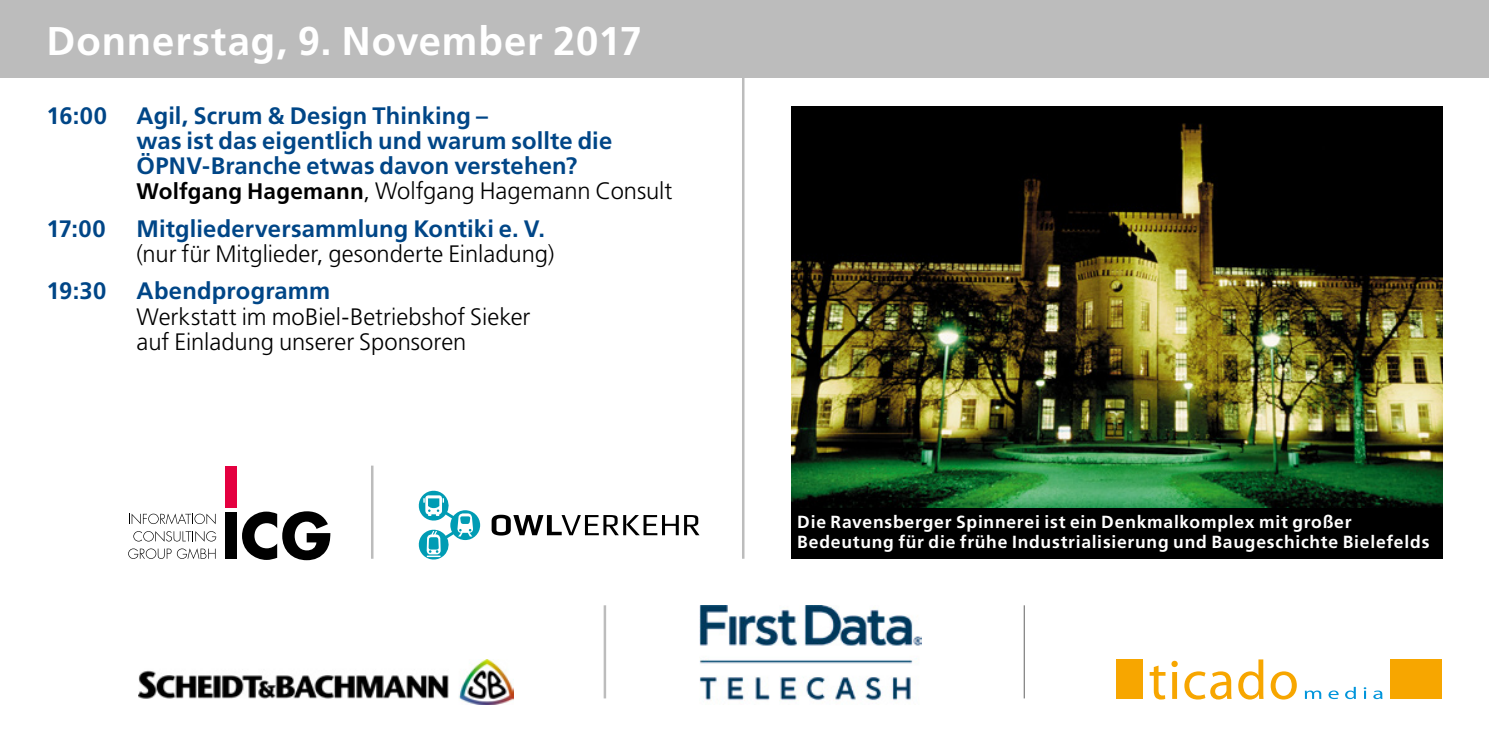
<style>
.page{position:relative;width:1489px;height:745px;background:#fff}
.page>*{position:absolute;margin:0;border:0;box-sizing:border-box;transform-origin:0 0}
._3_kopf_fett{font:700 40px "Frutiger LT";letter-spacing:.02em;color:#fff}
._1_fett{font:700 23.75px/25px "Frutiger LT";letter-spacing:.01em;color:#004687}
._2_norm_lbd{font:300 23.75px/25px "Frutiger LT";color:#000}
._1_fett-2{font:700 17.5px/20px "Frutiger LT";letter-spacing:.045em;color:#fff}
.s1{font-weight:700;font-size:22.5px}
</style>
<div class="page">
<img style="left:791px;top:106px;width:651px;height:402px">
<div style="left:791px;top:508px;width:651px;height:50px;background:#000"></div>
<div style="left:224px;top:512px;width:12px;height:46px;background:#000"></div>
<svg style="left:242px;top:511px;width:88px;height:48px"></svg>
<div style="left:224px;top:466px;width:12px;height:41px;background:#e40040"></div>
<svg style="left:129px;top:513px;width:86px;height:11px"></svg>
<svg style="left:133px;top:531px;width:83px;height:10px"></svg>
<svg style="left:128px;top:548px;width:87px;height:10px"></svg>
<svg style="left:491px;top:514px;width:208px;height:21px"></svg>
<svg style="left:419px;top:490px;width:61px;height:69px"></svg>
<img style="left:699px;top:605px;width:222px;height:96px">
<div style="left:1116px;top:659px;width:26px;height:39px;background:#f7a600"></div>
<div style="left:1389px;top:659px;width:52px;height:39px;background:#f7a600"></div>
<svg style="left:1149px;top:665px;width:16px;height:34px"></svg>
<svg style="left:1172px;top:672px;width:4px;height:26px"></svg>
<svg style="left:1171px;top:660px;width:6px;height:6px"></svg>
<svg style="left:1184px;top:671px;width:47px;height:28px"></svg>
<svg style="left:1238px;top:659px;width:25px;height:40px"></svg>
<svg style="left:1270px;top:671px;width:26px;height:28px"></svg>
<svg style="left:1304px;top:690px;width:17px;height:8px"></svg>
<svg style="left:1328px;top:690px;width:10px;height:8px"></svg>
<svg style="left:1345px;top:686px;width:10px;height:12px"></svg>
<svg style="left:1363px;top:687px;width:3px;height:11px"></svg>
<svg style="left:1373px;top:690px;width:9px;height:8px"></svg>
<img style="left:138px;top:659px;width:375px;height:45px">
<div style="left:0;top:0;width:1488px;height:78px;background:#bcbcbc"></div>
<hr style="left:742px;top:0;width:2px;height:558px;background:#bcbcbc">
<hr style="left:371px;top:465px;width:2px;height:93px;background:#bcbcbc">
<hr style="left:603px;top:605px;width:3px;height:93px;background:#bcbcbc">
<p class="_3_kopf_fett" style="left:47px;top:17px;width:597px">Donnerstag, 9. November 2017</p>
<p class="_1_fett" style="left:137px;top:103px;width:477px;text-indent:-90px">16:00 Agil, Scrum &amp; Design Thinking –<br>was ist das eigentlich und warum sollte die<br>ÖPNV-Branche etwas davon verstehen?</p>
<p class="_2_norm_lbd" style="left:137px;top:179px;width:537px"><span class="s1">Wolfgang Hagemann</span>, Wolfgang Hagemann Consult</p>
<p class="_1_fett" style="left:47px;top:216px;width:61px">17:00</p>
<p class="_1_fett" style="left:137px;top:216px;width:410px">Mitgliederversammlung Kontiki e. V.</p>
<p class="_2_norm_lbd" style="left:137px;top:241px;width:419px">(nur für Mitglieder, gesonderte Einladung)</p>
<p class="_1_fett" style="left:47px;top:278px;width:61px">19:30</p>
<p class="_1_fett" style="left:136px;top:278px;width:195px">Abendprogramm</p>
<p class="_2_norm_lbd" style="left:137px;top:304px;width:395px">Werkstatt im moBiel-Betriebshof Sieker auf Einladung unserer Sponsoren</p>
<p class="_1_fett-2" style="left:797px;top:511px;width:633px">Die Ravensberger Spinnerei ist ein Denkmalkomplex mit großer<br>Bedeutung für die frühe Industrialisierung und Baugeschichte Bielefelds</p>
</div>
